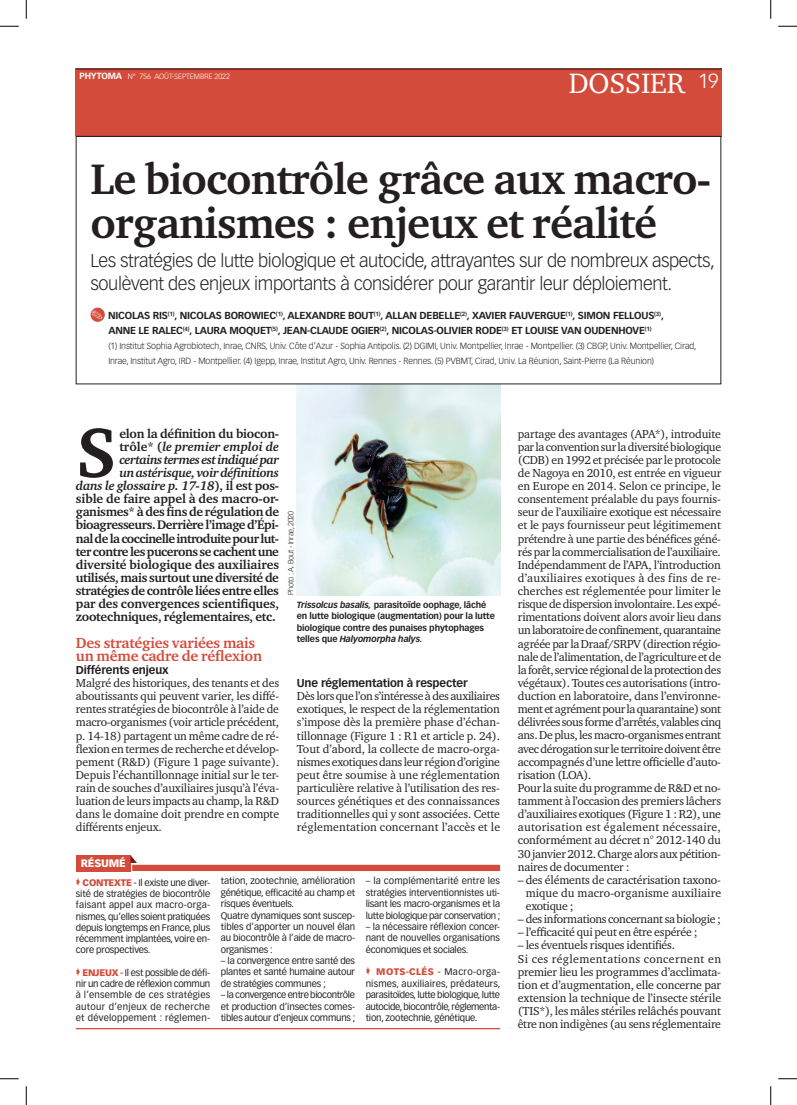
<style>
.page{position:relative;width:797px;height:1105px;background:#fff}
.page>*{position:absolute;margin:0;border:0;box-sizing:border-box;transform-origin:0 0}
.t1{font:700 71.5px "Charter ITC Std";color:#231f20}
.t2{font:700 43.75px/43.8px "Charter ITC Std";letter-spacing:-.02em;color:#231f20}
.t3{font:28.75px "Charter ITC Std";letter-spacing:-.005em;color:#fff}
.t4{font:300 18.12px/22.5px "Vectora LT Std";letter-spacing:-.02em;color:#231f20}
.t5{font:700 15px/13.1px "Charter ITC Std";letter-spacing:-.01em;color:#d34c3b}
.t6{font:700 12.75px/13.1px "Charter ITC Std";letter-spacing:-.025em;color:#231f20;text-align:right}
.t7{font:11.88px/13.1px "Charter ITC Std";letter-spacing:-.02em;color:#231f20;text-align:justify}
.t8{font:700 11.25px "Vectora LT Std";letter-spacing:-.01em;color:#231f20}
.t9{font:900 10.62px "Vectora LT Std";letter-spacing:-.02em;color:#fff}
.t10{font:700 10px/15px "Vectora LT Std";letter-spacing:-.02em;color:#231f20;text-align:center}
.t11{font:9.38px/11.4px "Vectora LT Std";letter-spacing:-.02em;color:#231f20;text-align:justify}
.t12{font:300 8.75px/15px "Vectora LT Std";letter-spacing:-.01em;color:#231f20}
.t13{font:700 8.75px/11.2px "Vectora LT Std";letter-spacing:-.01em;color:#231f20}
.t14{font:300 7.5px "Vectora LT Std";letter-spacing:-.01em;color:#fff}
.t15{font:300 7.5px "Vectora LT Std";letter-spacing:-.025em;color:#231f20}
.s1{font-weight:700;font-size:8.75px}
.s2{color:#fff}
.s3{font-style:italic}
.s4{font-weight:900;color:#d34c3b}
</style>
<div class="page">
<hr style="left:76px;top:136px;width:646px;height:1px;background:#231f20">
<div style="left:76px;top:69px;width:646px;height:67px;background:#d34c3b"></div>
<hr style="left:76px;top:69px;width:646px;height:1px;background:#231f20">
<img style="left:297px;top:384px;width:203px;height:211px">
<div style="left:132px;top:865px;width:368px;height:6px;background:#d34c3b"></div>
<div style="left:76px;top:855px;width:54px;height:16px;background:#d34c3b"></div>
<svg style="left:130px;top:855px;width:7px;height:8px"></svg>
<hr style="left:76px;top:1028px;width:424px;height:1px;background:#d34c3b">
<div style="left:91px;top:308px;width:14px;height:14px;background:#d34c3b;border-radius:50%"></div>
<div style="left:76px;top:136px;width:645px;height:248px;border:1px solid #231f20"></div>
<svg style="left:0;top:25px;width:19px;height:2px"></svg>
<svg style="left:778px;top:25px;width:19px;height:2px"></svg>
<svg style="left:0;top:1078px;width:19px;height:1px"></svg>
<svg style="left:778px;top:1078px;width:19px;height:1px"></svg>
<svg style="left:25px;top:0;width:2px;height:19px"></svg>
<svg style="left:25px;top:1086px;width:2px;height:19px"></svg>
<svg style="left:770px;top:0;width:1px;height:19px"></svg>
<svg style="left:770px;top:1086px;width:1px;height:19px"></svg>
<p class="t14" style="left:79px;top:72px;width:152px"><span class="s1">Phytoma</span> N° 756 août-septembre 2022</p>
<p class="t3" style="left:569px;top:65px;width:151px">Dossier <sup>19</sup></p>
<p class="t2" style="left:91px;top:156px;width:622px">Le biocontrôle grâce aux macro&shy;organismes : enjeux et réalité</p>
<p class="t4" style="left:91px;top:250px;width:625px">Les stratégies de lutte biologique et autocide, attrayantes sur de nombreux aspects, soulèvent des enjeux importants à considérer pour garantir leur déploiement.</p>
<p class="t10" style="left:91px;top:308px;width:574px"><span class="s2">✎</span> NICOLAS RIS<sup>(1)</sup>, NICOLAS BOROWIEC<sup>(1)</sup>, ALEXANDRE BOUT<sup>(1)</sup>, ALLAN DEBELLE<sup>(2)</sup>, XAVIER FAUVERGUE<sup>(1)</sup>, SIMON FELLOUS<sup>(3)</sup>,<br>ANNE LE RALEC<sup>(4)</sup>, LAURA MOQUET<sup>(5)</sup>, JEAN-CLAUDE OGIER<sup>(2)</sup>, NICOLAS-OLIVIER RODE<sup>(3)</sup> et LOUISE VAN OUDENHOVE<sup>(1)</sup></p>
<p class="t12" style="left:108px;top:339px;width:589px">(1) Institut Sophia Agrobiotech, Inrae, CNRS, Univ. Côte d’Azur - Sophia Antipolis. (2) DGIMI, Univ. Montpellier, Inrae - Montpellier. (3) CBGP, Univ. Montpellier, Cirad,<br>Inrae, Institut Agro, IRD - Montpellier. (4) Igepp, Inrae, Institut Agro, Univ. Rennes - Rennes. (5) PVBMT, Cirad, Univ. La Réunion, Saint-Pierre (La Réunion)</p>
<p class="t6" style="left:76px;top:426px;width:205px">elon la définition du biocon-<br>trôle* (<span class="s3">le premier emploi de certains termes est indiqué par<br>un astérisque, voir définitions<br>dans le glossaire p. 17-18</span>), il est pos&shy;sible de faire appel à des macro-or&shy;ganismes* à des fins de régulation de bioagresseurs. Derrière l’image d’Épi&shy;nal de la coccinelle introduite pour lut&shy;ter contre les pucerons se cachent une diversité biologique des auxiliaires utilisés, mais surtout une diversité de stratégies de contrôle liées entre elles par des convergences scientifiques, zootechniques, réglementaires, etc.</p>
<p class="t5" style="left:76px;top:636px;width:188px">Des stratégies variées mais un même cadre de réflexion</p>
<p class="t8" style="left:76px;top:663px;width:94px">Différents enjeux</p>
<p class="t7" style="left:76px;top:676px;width:205px">Malgré des historiques, des tenants et des aboutissants qui peuvent varier, les diffé&shy;rentes stratégies de biocontrôle à l’aide de macro-organismes (voir article précédent, p. 14-18) partagent un même cadre de ré&shy;flexion en termes de recherche et dévelop&shy;pement (R&amp;D) (Figure 1 page suivante).<br>Depuis l’échantillonnage initial sur le ter&shy;rain de souches d’auxiliaires jusqu’à l’éva&shy;luation de leurs impacts au champ, la R&amp;D dans le domaine doit prendre en compte différents enjeux.</p>
<p class="t8" style="left:297px;top:676px;width:172px">Une réglementation à respecter</p>
<p class="t1" style="left:76px;top:408px;width:42px">S</p>
<p class="t15" style="left:286px;top:595px;width:86px;rotate:-90deg">Photo : A. Bout - Inrae, 2020</p>
<p class="t13" style="left:297px;top:599px;width:200px"><span class="s3">Trissolcus basalis,</span> parasitoïde oophage, lâché en lutte biologique (augmentation) pour la lutte biologique contre des punaises phytophages telles que <span class="s3">Halyomorpha halys.</span></p>
<p class="t7" style="left:297px;top:689px;width:205px">Dès lors que l’on s’intéresse à des auxiliaires exotiques, le respect de la réglementation s’impose dès la première phase d’échan&shy;tillonnage (Figure 1 : R1 et article p. 24).<br>Tout d’abord, la collecte de macro-orga&shy;nismes exotiques dans leur région d’origine peut être soumise à une réglementation particulière relative à l’utilisation des res&shy;sources génétiques et des connaissances traditionnelles qui y sont associées. Cette réglementation concernant l’accès et le</p>
<p class="t9" style="left:81px;top:856px;width:46px">RÉSUMÉ</p>
<p class="t11" style="left:76px;top:877px;width:136px;text-indent:7px"><span class="s4">CONTEXTE -</span> Il existe une diver&shy;sité de stratégies de biocontrôle faisant appel aux macro-orga&shy;nismes, qu’elles soient pratiquées depuis longtemps en France, plus récemment implantées, voire en&shy;core prospectives.</p>
<p class="t11" style="left:76px;top:967px;width:136px;text-indent:7px"><span class="s4">ENJEUX -</span> Il est possible de défi&shy;nir un cadre de réflexion commun à l’ensemble de ces stratégies autour d’enjeux de recherche et développement : réglemen-</p>
<p class="t11" style="left:221px;top:875px;width:136px;text-align:left">tation, zootechnie, amélioration génétique, efficacité au champ et risques éventuels.<br>Quatre dynamiques sont suscep&shy;tibles d’apporter un nouvel élan au biocontrôle à l’aide de macro&shy;organismes :</p>
<p class="t11" style="left:221px;top:955px;width:136px">– la convergence entre santé des plantes et santé humaine autour de stratégies communes ;</p>
<p class="t11" style="left:221px;top:989px;width:136px">– la convergence entre biocontrôle et production d’insectes comes&shy;tibles autour d’enjeux communs ;</p>
<p class="t11" style="left:366px;top:875px;width:136px">– la complémentarité entre les stratégies interventionnistes uti&shy;lisant les macro-organismes et la lutte biologique par conservation ;</p>
<p class="t11" style="left:366px;top:921px;width:136px">– la nécessaire réflexion concer&shy;nant de nouvelles organisations économiques et sociales.</p>
<p class="t11" style="left:366px;top:966px;width:136px;text-indent:11px"><span class="s4">MOTS-CLÉS -</span> Macro-orga&shy;nismes, auxiliaires, prédateurs, parasitoïdes, lutte biologique, lutte autocide, biocontrôle, réglementa&shy;tion, zootechnie, génétique.</p>
<p class="t7" style="left:518px;top:427px;width:205px;text-align:left">partage des avantages (APA*), introduite par la convention sur la diversité biologique (CDB) en 1992 et précisée par le protocole de Nagoya en 2010, est entrée en vigueur en Europe en 2014. Selon ce principe, le consentement préalable du pays fournis&shy;seur de l’auxiliaire exotique est nécessaire et le pays fournisseur peut légitimement prétendre à une partie des bénéfices géné&shy;rés par la commercialisation de l’auxiliaire.<br>Indépendamment de l’APA, l’introduction d’auxiliaires exotiques à des fins de re&shy;cherches est réglementée pour limiter le risque de dispersion involontaire. Les expé&shy;rimentations doivent alors avoir lieu dans un laboratoire de confinement, quarantaine agréée par la Draaf/SRPV (direction régio&shy;nale de l’alimentation, de l’agriculture et de la forêt, service régional de la protection des végétaux). Toutes ces autorisations (intro&shy;duction en laboratoire, dans l’environne&shy;ment et agrément pour la quarantaine) sont délivrées sous forme d’arrêtés, valables cinq ans. De plus, les macro-organismes entrant avec dérogation sur le territoire doivent être accompagnés d’une lettre officielle d’auto&shy;risation (LOA).<br>Pour la suite du programme de R&amp;D et no&shy;tamment à l’occasion des premiers lâchers d’auxiliaires exotiques (Figure 1 : R2), une autorisation est également nécessaire, conformément au décret n° 2012-140 du 30 janvier 2012. Charge alors aux pétition&shy;naires de documenter :</p>
<p class="t7" style="left:525px;top:873px;width:197px;text-indent:-8px">– des éléments de caractérisation taxono&shy;mique du macro-organisme auxiliaire exotique ;</p>
<p class="t7" style="left:518px;top:912px;width:205px">– des informations concernant sa biologie ;</p>
<p class="t7" style="left:518px;top:925px;width:181px">– l’efficacité qui peut en être espérée ;</p>
<p class="t7" style="left:518px;top:938px;width:205px;text-align:left">– les éventuels risques identifiés.<br>Si ces réglementations concernent en premier lieu les programmes d’acclimata&shy;tion et d’augmentation, elle concerne par extension la technique de l’insecte stérile (TIS *), les mâles stériles relâchés pouvant être non indigènes (au sens réglementaire</p>
</div>
